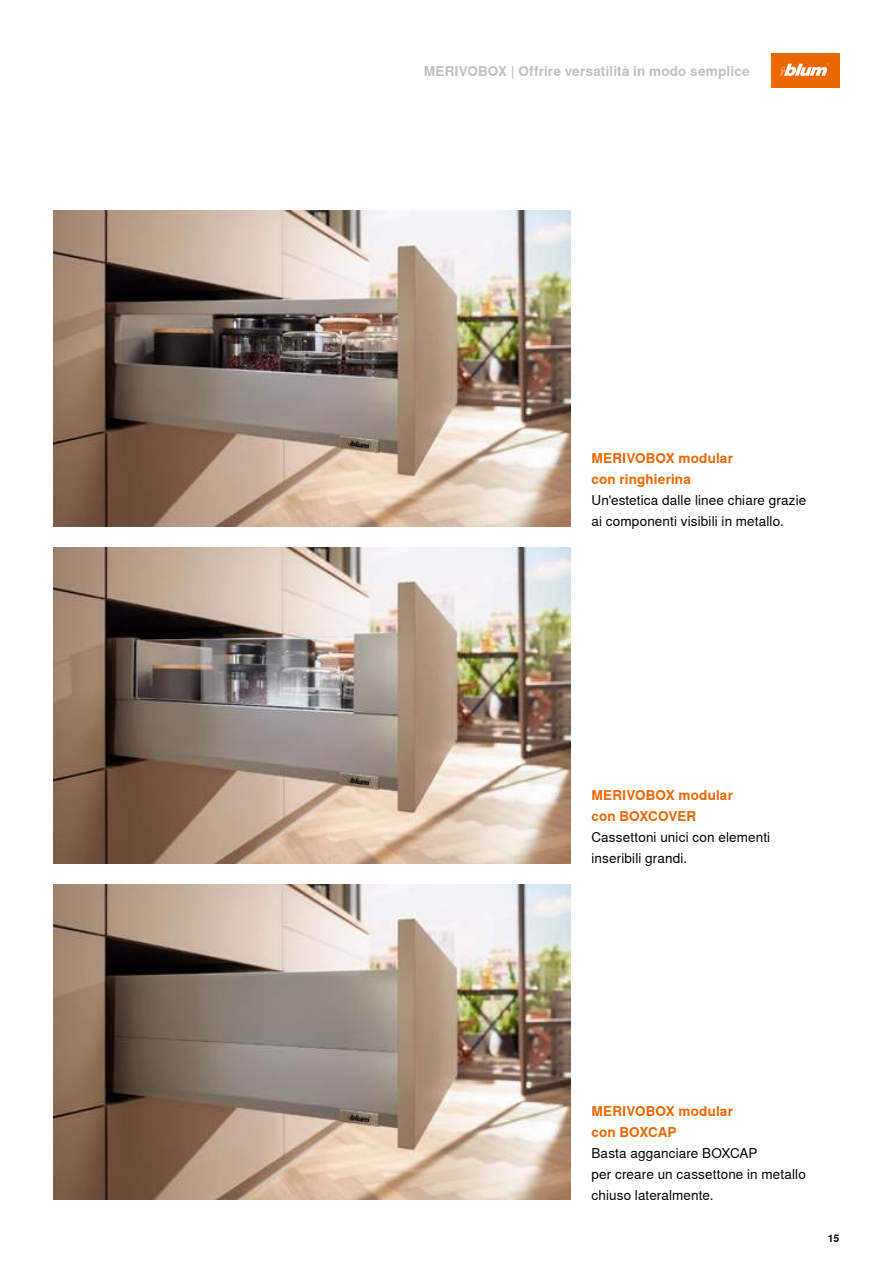
<style>
.page{position:relative;width:893px;height:1263px;background:#fff}
.page>*{position:absolute;margin:0;border:0;box-sizing:border-box;transform-origin:0 0}
.t1{font:13.5px/21px "Nimbus Sans Global";letter-spacing:.01em;color:#000}
.t2{font:700 13.5px/21px "Nimbus Sans Global";letter-spacing:.01em;color:#ec6602}
.t3{font:700 13.5px "Nimbus Sans Global";letter-spacing:.01em;color:#c0c0c1}
.t4{font:700 10.5px "Nimbus Sans Global";color:#000}
</style>
<div class="page">
<img style="left:54px;top:884px;width:516px;height:316px">
<img style="left:54px;top:547px;width:516px;height:316px">
<img style="left:54px;top:210px;width:516px;height:316px">
<div style="left:771px;top:54px;width:68px;height:34px;background:#ec6602"></div>
<svg style="left:780px;top:63px;width:49px;height:13px"></svg>
<p class="t3" style="left:424px;top:63px;width:327px">MERIVOBOX | Offrire versatilità in modo semplice</p>
<p class="t2" style="left:591px;top:448px;width:143px">MERIVOBOX modular con ringhierina</p>
<p class="t1" style="left:591px;top:490px;width:216px">Un'estetica dalle linee chiare grazie ai componenti visibili in metallo.</p>
<p class="t2" style="left:591px;top:785px;width:143px">MERIVOBOX modular con BOXCOVER</p>
<p class="t1" style="left:591px;top:827px;width:180px">Cassettoni unici con elementi inseribili grandi.</p>
<p class="t2" style="left:591px;top:1101px;width:143px">MERIVOBOX modular con BOXCAP</p>
<p class="t1" style="left:591px;top:1143px;width:216px">Basta agganciare BOXCAP<br>per creare un cassettone in metallo chiuso lateralmente.</p>
<p class="t4" style="left:828px;top:1232px;width:13px">15</p>
</div>
